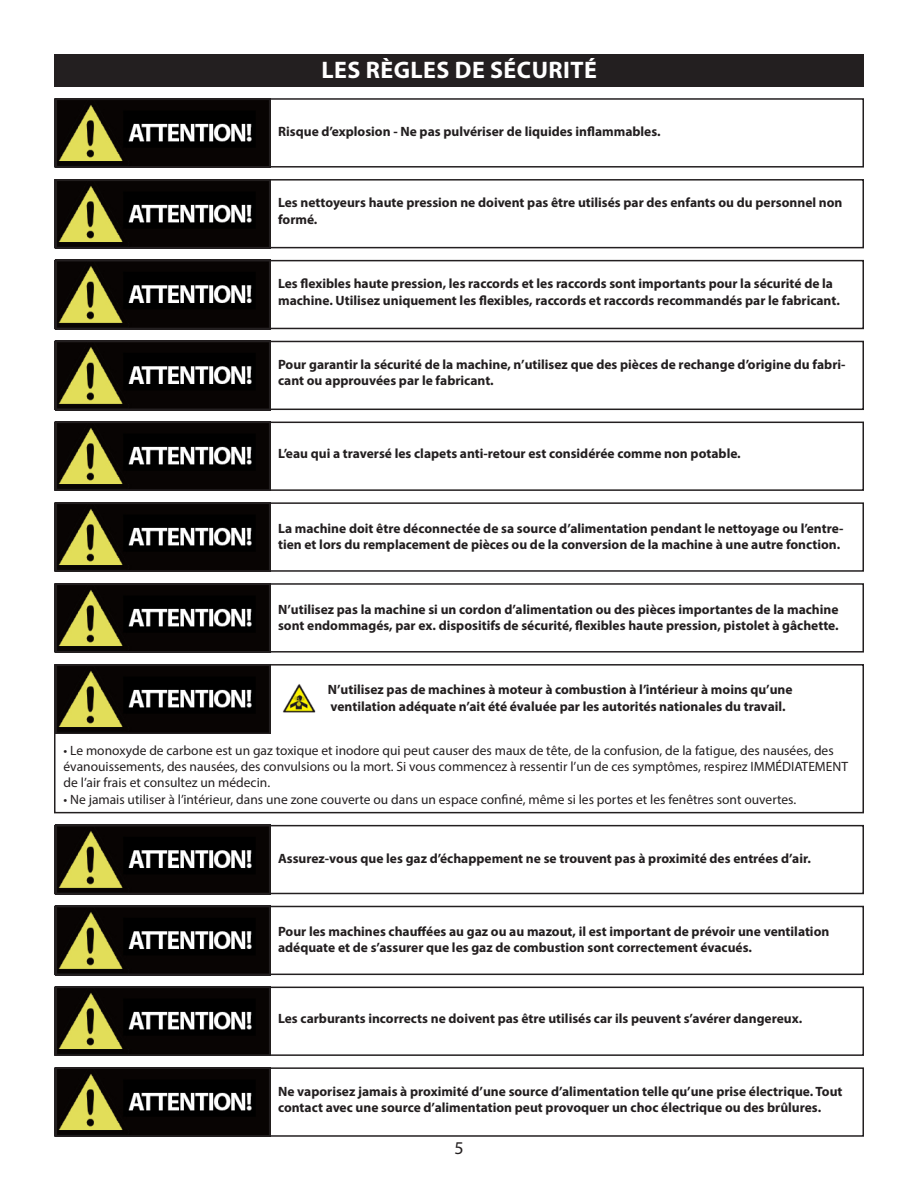
<style>
.page{position:relative;width:918px;height:1188px;background:#fff}
.page>*{position:absolute;margin:0;border:0;box-sizing:border-box;transform-origin:0 0}
.t1{font:700 24px "Myriad Pro";letter-spacing:.02em;color:#fff}
.t2{font:18px "Myriad Pro";color:#231f20}
.t3{font:700 13.5px/16.2px "Myriad Pro";color:#231f20}
.t4{font:13.5px/16.2px "Myriad Pro";color:#231f20}
</style>
<div class="page">
<div style="left:54px;top:54px;width:810px;height:33px;background:#231f20"></div>
<img style="left:57px;top:101px;width:213px;height:64px">
<img style="left:57px;top:182px;width:213px;height:63px">
<img style="left:57px;top:263px;width:213px;height:63px">
<img style="left:57px;top:344px;width:213px;height:63px">
<img style="left:57px;top:425px;width:213px;height:63px">
<img style="left:57px;top:505px;width:213px;height:64px">
<img style="left:57px;top:586px;width:213px;height:64px">
<img style="left:57px;top:828px;width:213px;height:63px">
<img style="left:57px;top:909px;width:213px;height:63px">
<img style="left:57px;top:990px;width:213px;height:63px">
<img style="left:57px;top:1070px;width:213px;height:64px">
<img style="left:57px;top:667px;width:213px;height:66px">
<div style="left:54px;top:98px;width:810px;height:70px;border:2px solid #231f20"></div>
<div style="left:54px;top:179px;width:810px;height:69px;border:2px solid #231f20"></div>
<div style="left:54px;top:260px;width:810px;height:69px;border:2px solid #231f20"></div>
<div style="left:54px;top:341px;width:810px;height:69px;border:2px solid #231f20"></div>
<div style="left:54px;top:422px;width:810px;height:69px;border:2px solid #231f20"></div>
<div style="left:54px;top:502px;width:810px;height:70px;border:2px solid #231f20"></div>
<div style="left:54px;top:583px;width:810px;height:70px;border:2px solid #231f20"></div>
<div style="left:54px;top:825px;width:810px;height:69px;border:2px solid #231f20"></div>
<div style="left:54px;top:906px;width:810px;height:69px;border:2px solid #231f20"></div>
<div style="left:54px;top:987px;width:810px;height:69px;border:2px solid #231f20"></div>
<div style="left:54px;top:1067px;width:810px;height:70px;border:2px solid #231f20"></div>
<div style="left:54px;top:664px;width:810px;height:149px;border:2px solid #231f20"></div>
<img style="left:282px;top:684px;width:34px;height:29px">
<p class="t1" style="left:321px;top:54px;width:277px">LES RÈGLES DE SÉCURITÉ</p>
<p class="t3" style="left:278px;top:123px;width:384px">Risque d’explosion - Ne pas pulvériser de liquides inflammables.</p>
<p class="t3" style="left:278px;top:194px;width:566px">Les nettoyeurs haute pression ne doivent pas être utilisés par des enfants ou du personnel non formé.</p>
<p class="t3" style="left:278px;top:275px;width:563px">Les flexibles haute pression, les raccords et les raccords sont importants pour la sécurité de la machine. Utilisez uniquement les flexibles, raccords et raccords recommandés par le fabricant.</p>
<p class="t3" style="left:278px;top:356px;width:569px">Pour garantir la sécurité de la machine, n’utilisez que des pièces de rechange d’origine du fabri&shy;cant ou approuvées par le fabricant.</p>
<p class="t3" style="left:278px;top:445px;width:464px">L’eau qui a traversé les clapets anti-retour est considérée comme non potable.</p>
<p class="t3" style="left:278px;top:520px;width:567px">La machine doit être déconnectée de sa source d’alimentation pendant le nettoyage ou l’entre&shy;tien et lors du remplacement de pièces ou de la conversion de la machine à une autre fonction.</p>
<p class="t3" style="left:278px;top:601px;width:562px">N’utilisez pas la machine si un cordon d’alimentation ou des pièces importantes de la machine sont endommagés, par ex. dispositifs de sécurité, flexibles haute pression, pistolet à gâchette.</p>
<p class="t3" style="left:328px;top:681px;width:466px">N’utilisez pas de machines à moteur à combustion à l’intérieur à moins qu’une ventilation adéquate n’ait été évaluée par les autorités nationales du travail.</p>
<p class="t4" style="left:64px;top:742px;width:786px">• Le monoxyde de carbone est un gaz toxique et inodore qui peut causer des maux de tête, de la confusion, de la fatigue, des nausées, des évanouissements, des nausées, des convulsions ou la mort. Si vous commencez à ressentir l’un de ces symptômes, respirez IMMÉDIATEMENT de l’air frais et consultez un médecin.</p>
<p class="t4" style="left:64px;top:791px;width:734px">• Ne jamais utiliser à l’intérieur, dans une zone couverte ou dans un espace confiné, même si les portes et les fenêtres sont ouvertes.</p>
<p class="t3" style="left:278px;top:849px;width:534px">Assurez-vous que les gaz d’échappement ne se trouvent pas à proximité des entrées d’air.</p>
<p class="t3" style="left:278px;top:923px;width:553px">Pour les machines chauffées au gaz ou au mazout, il est important de prévoir une ventilation adéquate et de s’assurer que les gaz de combustion sont correctement évacués.</p>
<p class="t3" style="left:278px;top:1010px;width:526px">Les carburants incorrects ne doivent pas être utilisés car ils peuvent s’avérer dangereux.</p>
<p class="t3" style="left:278px;top:1083px;width:566px">Ne vaporisez jamais à proximité d’une source d’alimentation telle qu’une prise électrique. Tout contact avec une source d’alimentation peut provoquer un choc électrique ou des brûlures.</p>
<h2 class="t2" style="left:454px;top:1137px;width:11px">5</h2>
</div>
